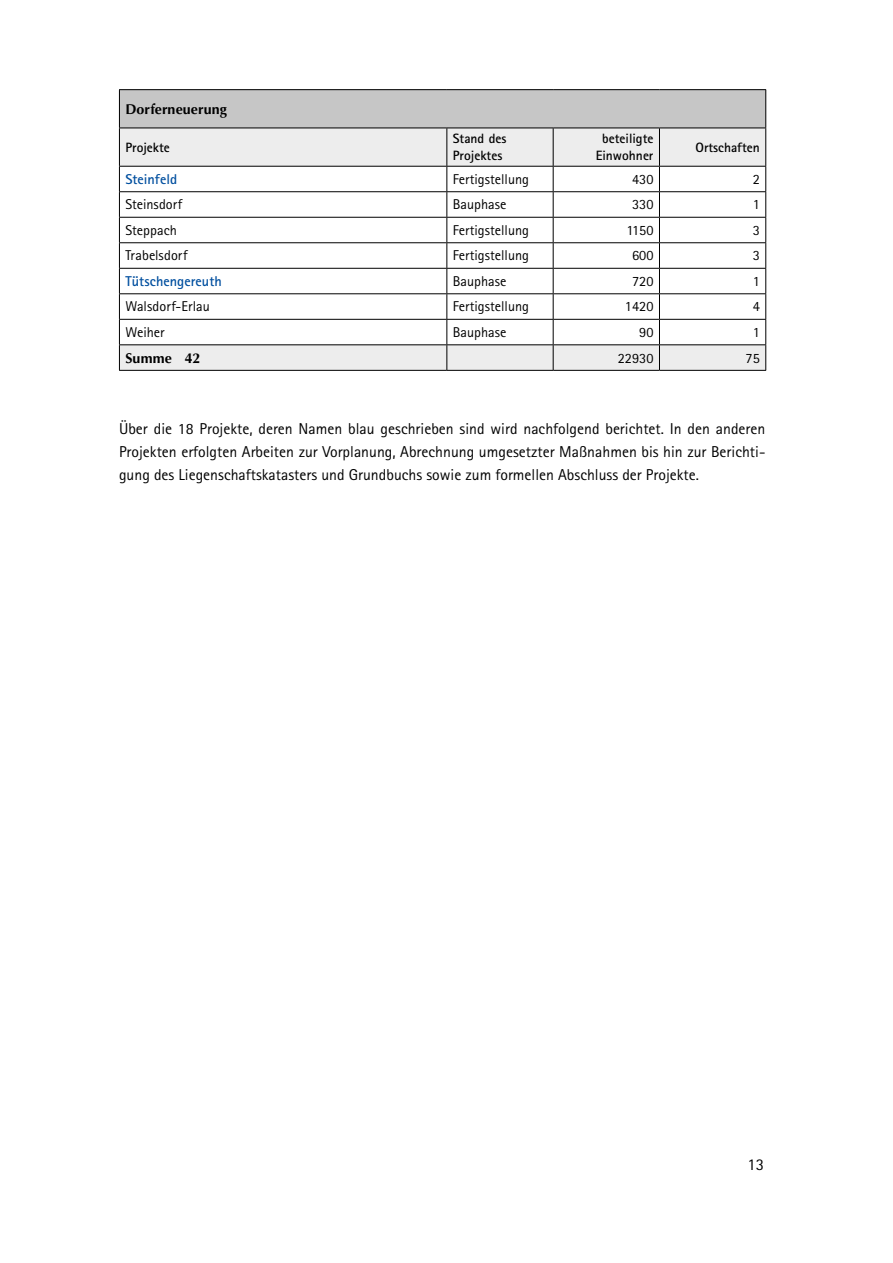
<style>
.page{position:relative;width:893px;height:1263px;background:#fff}
.page>*{position:absolute;margin:0;border:0;box-sizing:border-box;transform-origin:0 0}
.t1{font:16.5px "Rotis Sans Serif Pro";color:#000}
.p-fliess{font:15.75px/23.2px "Rotis Sans Serif Pro";color:#000;text-align:justify}
.p-tab-fliess{font:14.25px "Rotis Sans Serif Pro";color:#000}
.p-tab-fliess-2{font:700 14.25px "Rotis Sans Serif Pro";color:#004f9f}
.p-tab-summe{font:700 14.25px "Optima LT Std";letter-spacing:.005em;color:#000}
.t2{font:700 13.5px/16.5px "Rotis Sans Serif Pro";color:#000}
</style>
<div class="page">
<div style="left:119px;top:90px;width:647px;height:38px;background:#c6c6c6"></div>
<svg style="left:120px;top:129px;width:645px;height:241px"></svg>
<hr style="left:119px;top:89px;width:328px;height:1px;background:#000">
<hr style="left:119px;top:90px;width:1px;height:38px;background:#000">
<hr style="left:447px;top:89px;width:106px;height:1px;background:#000">
<hr style="left:553px;top:89px;width:106px;height:1px;background:#000">
<hr style="left:659px;top:89px;width:107px;height:1px;background:#000">
<hr style="left:765px;top:90px;width:1px;height:38px;background:#000">
<hr style="left:119px;top:128px;width:328px;height:1px;background:#000">
<hr style="left:119px;top:128px;width:1px;height:38px;background:#000">
<hr style="left:447px;top:128px;width:106px;height:1px;background:#000">
<hr style="left:446px;top:128px;width:1px;height:38px;background:#000">
<hr style="left:553px;top:128px;width:106px;height:1px;background:#000">
<hr style="left:553px;top:128px;width:1px;height:38px;background:#000">
<hr style="left:659px;top:128px;width:107px;height:1px;background:#000">
<hr style="left:659px;top:128px;width:1px;height:38px;background:#000">
<hr style="left:765px;top:128px;width:1px;height:38px;background:#000">
<hr style="left:119px;top:166px;width:328px;height:1px;background:#000">
<hr style="left:447px;top:166px;width:106px;height:1px;background:#000">
<hr style="left:553px;top:166px;width:106px;height:1px;background:#000">
<hr style="left:659px;top:166px;width:107px;height:1px;background:#000">
<hr style="left:119px;top:191px;width:328px;height:1px;background:#000">
<hr style="left:447px;top:191px;width:106px;height:1px;background:#000">
<hr style="left:553px;top:191px;width:106px;height:1px;background:#000">
<hr style="left:659px;top:191px;width:107px;height:1px;background:#000">
<hr style="left:119px;top:217px;width:328px;height:1px;background:#000">
<hr style="left:447px;top:217px;width:106px;height:1px;background:#000">
<hr style="left:553px;top:217px;width:106px;height:1px;background:#000">
<hr style="left:659px;top:217px;width:107px;height:1px;background:#000">
<hr style="left:119px;top:242px;width:328px;height:1px;background:#000">
<hr style="left:447px;top:242px;width:106px;height:1px;background:#000">
<hr style="left:553px;top:242px;width:106px;height:1px;background:#000">
<hr style="left:659px;top:242px;width:107px;height:1px;background:#000">
<hr style="left:119px;top:268px;width:328px;height:1px;background:#000">
<hr style="left:447px;top:268px;width:106px;height:1px;background:#000">
<hr style="left:553px;top:268px;width:106px;height:1px;background:#000">
<hr style="left:659px;top:268px;width:107px;height:1px;background:#000">
<hr style="left:119px;top:293px;width:328px;height:1px;background:#000">
<hr style="left:447px;top:293px;width:106px;height:1px;background:#000">
<hr style="left:553px;top:293px;width:106px;height:1px;background:#000">
<hr style="left:659px;top:293px;width:107px;height:1px;background:#000">
<hr style="left:119px;top:319px;width:328px;height:1px;background:#000">
<hr style="left:447px;top:319px;width:106px;height:1px;background:#000">
<hr style="left:553px;top:319px;width:106px;height:1px;background:#000">
<hr style="left:659px;top:319px;width:107px;height:1px;background:#000">
<hr style="left:119px;top:344px;width:328px;height:1px;background:#000">
<svg style="left:119px;top:167px;width:1px;height:203px"></svg>
<hr style="left:447px;top:344px;width:106px;height:1px;background:#000">
<svg style="left:446px;top:167px;width:1px;height:203px"></svg>
<hr style="left:553px;top:344px;width:106px;height:1px;background:#000">
<svg style="left:553px;top:167px;width:1px;height:203px"></svg>
<hr style="left:659px;top:344px;width:107px;height:1px;background:#000">
<svg style="left:659px;top:167px;width:1px;height:203px"></svg>
<svg style="left:765px;top:167px;width:1px;height:203px"></svg>
<hr style="left:119px;top:370px;width:328px;height:1px;background:#000">
<hr style="left:447px;top:370px;width:106px;height:1px;background:#000">
<hr style="left:553px;top:370px;width:106px;height:1px;background:#000">
<hr style="left:659px;top:370px;width:107px;height:1px;background:#000">
<p class="p-tab-summe" style="left:125px;top:101px;width:103px">Dorferneuerung</p>
<p class="t2" style="left:125px;top:139px;width:46px">Projekte</p>
<p class="t2" style="left:453px;top:131px;width:55px">Stand des<br>Projektes</p>
<p class="t2" style="left:596px;top:131px;width:59px;text-align:center">beteiligte<br>Einwohner</p>
<p class="t2" style="left:695px;top:139px;width:66px">Ortschaften</p>
<p class="p-tab-fliess-2" style="left:125px;top:170px;width:53px">Steinfeld</p>
<p class="p-tab-fliess" style="left:453px;top:171px;width:78px">Fertigstellung</p>
<p class="p-tab-fliess" style="left:632px;top:171px;width:23px">430</p>
<p class="p-tab-fliess" style="left:753px;top:171px;width:9px">2</p>
<p class="p-tab-fliess" style="left:125px;top:196px;width:58px">Steinsdorf</p>
<p class="p-tab-fliess" style="left:453px;top:196px;width:55px">Bauphase</p>
<p class="p-tab-fliess" style="left:632px;top:196px;width:23px">330</p>
<p class="p-tab-fliess" style="left:753px;top:196px;width:9px">1</p>
<p class="p-tab-fliess" style="left:125px;top:222px;width:53px">Steppach</p>
<p class="p-tab-fliess" style="left:453px;top:222px;width:78px">Fertigstellung</p>
<p class="p-tab-fliess" style="left:627px;top:222px;width:28px">1150</p>
<p class="p-tab-fliess" style="left:753px;top:222px;width:9px">3</p>
<p class="p-tab-fliess" style="left:125px;top:247px;width:64px">Trabelsdorf</p>
<p class="p-tab-fliess" style="left:453px;top:247px;width:78px">Fertigstellung</p>
<p class="p-tab-fliess" style="left:632px;top:247px;width:23px">600</p>
<p class="p-tab-fliess" style="left:753px;top:247px;width:9px">3</p>
<p class="p-tab-fliess-2" style="left:125px;top:272px;width:98px">Tütschengereuth</p>
<p class="p-tab-fliess" style="left:453px;top:273px;width:55px">Bauphase</p>
<p class="p-tab-fliess" style="left:632px;top:273px;width:23px">720</p>
<p class="p-tab-fliess" style="left:753px;top:273px;width:9px">1</p>
<p class="p-tab-fliess" style="left:125px;top:298px;width:86px">Walsdorf-Erlau</p>
<p class="p-tab-fliess" style="left:453px;top:298px;width:78px">Fertigstellung</p>
<p class="p-tab-fliess" style="left:625px;top:298px;width:30px">1420</p>
<p class="p-tab-fliess" style="left:753px;top:298px;width:9px">4</p>
<p class="p-tab-fliess" style="left:125px;top:324px;width:41px">Weiher</p>
<p class="p-tab-fliess" style="left:453px;top:324px;width:55px">Bauphase</p>
<p class="p-tab-fliess" style="left:639px;top:324px;width:16px">90</p>
<p class="p-tab-fliess" style="left:753px;top:324px;width:9px">1</p>
<p class="p-tab-summe" style="left:125px;top:350px;width:76px">Summe 42</p>
<p class="p-tab-fliess" style="left:618px;top:349px;width:37px">22930</p>
<p class="p-tab-fliess" style="left:745px;top:349px;width:16px">75</p>
<p class="p-fliess" style="left:119px;top:417px;width:648px">Über die 18 Projekte, deren Namen blau geschrieben sind wird nachfolgend berichtet. In den anderen Projekten erfolgten Arbeiten zur Vorplanung, Abrechnung umgesetzter Maßnahmen bis hin zur Berichti&shy;gung des Liegenschaftskatasters und Grundbuchs sowie zum formellen Abschluss der Projekte.</p>
<p class="t1" style="left:747px;top:1154px;width:18px">13</p>
</div>
